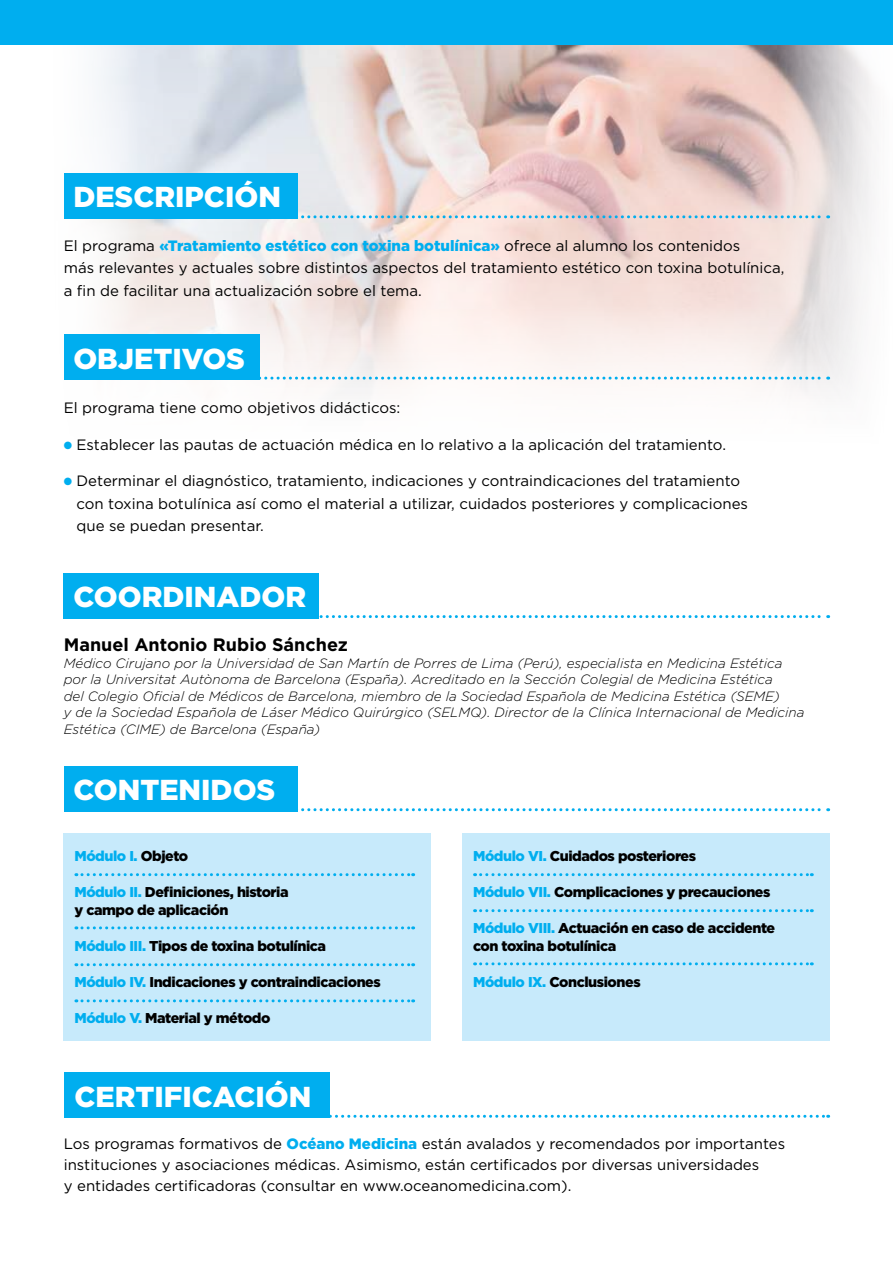
<style>
.page{position:relative;width:893px;height:1263px;background:#fff}
.page>*{position:absolute;margin:0;border:0;box-sizing:border-box;transform-origin:0 0}
.t1{font:900 28.8px "Gotham";color:#fff}
.t2{font:700 18px "Gotham";color:#000}
.t3{font:15px/22.5px "Gotham";color:#000}
.t4{font:900 14.25px/18px "Gotham";letter-spacing:-.03em;color:#000}
.t5{font:900 14.25px "Gotham";letter-spacing:-.03em;color:#00aeef}
.t6{font:italic 300 13.5px/16.5px "Gotham";color:#000}
.s1{font-weight:900;color:#00aeef}
.s2{color:#00aeef}
.s3{color:#000}
</style>
<div class="page">
<img style="left:43px;top:44px;width:850px;height:350px">
<div style="left:0;top:0;width:893px;height:44px;background:#00aeef"></div>
<svg style="left:298px;top:215px;width:531px;height:3px;background:#9ccade"></svg>
<div style="left:64px;top:173px;width:234px;height:45px;background:#00aeef"></div>
<svg style="left:259px;top:377px;width:570px;height:3px"></svg>
<div style="left:64px;top:334px;width:195px;height:46px;background:#00aeef"></div>
<svg style="left:319px;top:615px;width:510px;height:3px"></svg>
<div style="left:64px;top:573px;width:255px;height:45px;background:#00aeef"></div>
<div style="left:64px;top:833px;width:367px;height:207px;background:#c7eafb"></div>
<div style="left:462px;top:833px;width:367px;height:207px;background:#c7eafb"></div>
<svg style="left:76px;top:873px;width:338px;height:3px"></svg>
<svg style="left:76px;top:963px;width:338px;height:3px"></svg>
<svg style="left:475px;top:873px;width:337px;height:3px"></svg>
<svg style="left:475px;top:909px;width:337px;height:3px"></svg>
<svg style="left:475px;top:962px;width:337px;height:3px"></svg>
<svg style="left:76px;top:926px;width:338px;height:3px"></svg>
<svg style="left:76px;top:999px;width:338px;height:3px"></svg>
<svg style="left:301px;top:808px;width:528px;height:3px"></svg>
<div style="left:64px;top:766px;width:234px;height:45px;background:#00aeef"></div>
<svg style="left:330px;top:1115px;width:499px;height:3px"></svg>
<div style="left:64px;top:1073px;width:266px;height:45px;background:#00aeef"></div>
<h1 class="t1" style="left:73px;top:177px;width:209px">DESCRIPCIÓN</h1>
<p class="t3" style="left:64px;top:234px;width:722px">El programa <span class="s1">«Tratamiento estético con toxina botulínica»</span> ofrece al alumno los contenidos<br>más relevantes y actuales sobre distintos aspectos del tratamiento estético con toxina botulínica, a fin de facilitar una actualización sobre el tema.</p>
<h1 class="t1" style="left:73px;top:338px;width:173px">OBJETIVOS</h1>
<p class="t3" style="left:64px;top:396px;width:338px">El programa tiene como objetivos didácticos:</p>
<p class="t3" style="left:64px;top:433px;width:664px"><span class="s2">●</span> Establecer las pautas de actuación médica en lo relativo a la aplicación del tratamiento.</p>
<p class="t3" style="left:77px;top:469px;width:673px;text-indent:-13px"><span class="s2">●</span> Determinar el diagnóstico, tratamiento, indicaciones y contraindicaciones del tratamiento con toxina botulínica así como el material a utilizar, cuidados posteriores y complicaciones que se puedan presentar.</p>
<h1 class="t1" style="left:73px;top:577px;width:234px">COORDINADOR</h1>
<p class="t2" style="left:64px;top:633px;width:286px">Manuel Antonio Rubio Sánchez</p>
<p class="t6" style="left:64px;top:654px;width:742px">Médico Cirujano por la Universidad de San Martín de Porres de Lima (Perú), especialista en Medicina Estética por la Universitat Autònoma de Barcelona (España). Acreditado en la Sección Colegial de Medicina Estética<br>del Colegio Oficial de Médicos de Barcelona, miembro de la Sociedad Española de Medicina Estética (SEME)<br>y de la Sociedad Española de Láser Médico Quirúrgico (SELMQ). Director de la Clínica Internacional de Medicina Estética (CIME) de Barcelona (España)</p>
<h1 class="t1" style="left:73px;top:770px;width:203px">CONTENIDOS</h1>
<p class="t5" style="left:74px;top:846px;width:115px">Módulo I. <span class="s3">Objeto</span></p>
<p class="t4" style="left:74px;top:883px;width:216px"><span class="s2">Módulo II.</span> Definiciones, historia y campo de aplicación</p>
<p class="t4" style="left:74px;top:937px;width:253px"><span class="s2">Módulo III.</span> Tipos de toxina botulínica</p>
<p class="t4" style="left:74px;top:973px;width:308px"><span class="s2">Módulo IV.</span> Indicaciones y contraindicaciones</p>
<p class="t4" style="left:74px;top:1009px;width:198px"><span class="s2">Módulo V.</span> Material y método</p>
<p class="t4" style="left:473px;top:847px;width:224px"><span class="s2">Módulo VI.</span> Cuidados posteriores</p>
<p class="t4" style="left:473px;top:883px;width:299px"><span class="s2">Módulo VII.</span> Complicaciones y precauciones</p>
<p class="t4" style="left:473px;top:919px;width:304px"><span class="s2">Módulo VIII.</span> Actuación en caso de accidente con toxina botulínica</p>
<p class="t4" style="left:473px;top:973px;width:169px"><span class="s2">Módulo IX.</span> Conclusiones</p>
<h1 class="t1" style="left:74px;top:1077px;width:238px">CERTIFICACIÓN</h1>
<p class="t3" style="left:64px;top:1133px;width:723px;line-height:21px">Los programas formativos de <span class="s1">Océano Medicina</span> están avalados y recomendados por importantes instituciones y asociaciones médicas. Asimismo, están certificados por diversas universidades<br>y entidades certificadoras (consultar en www.oceanomedicina.com).</p>
</div>
